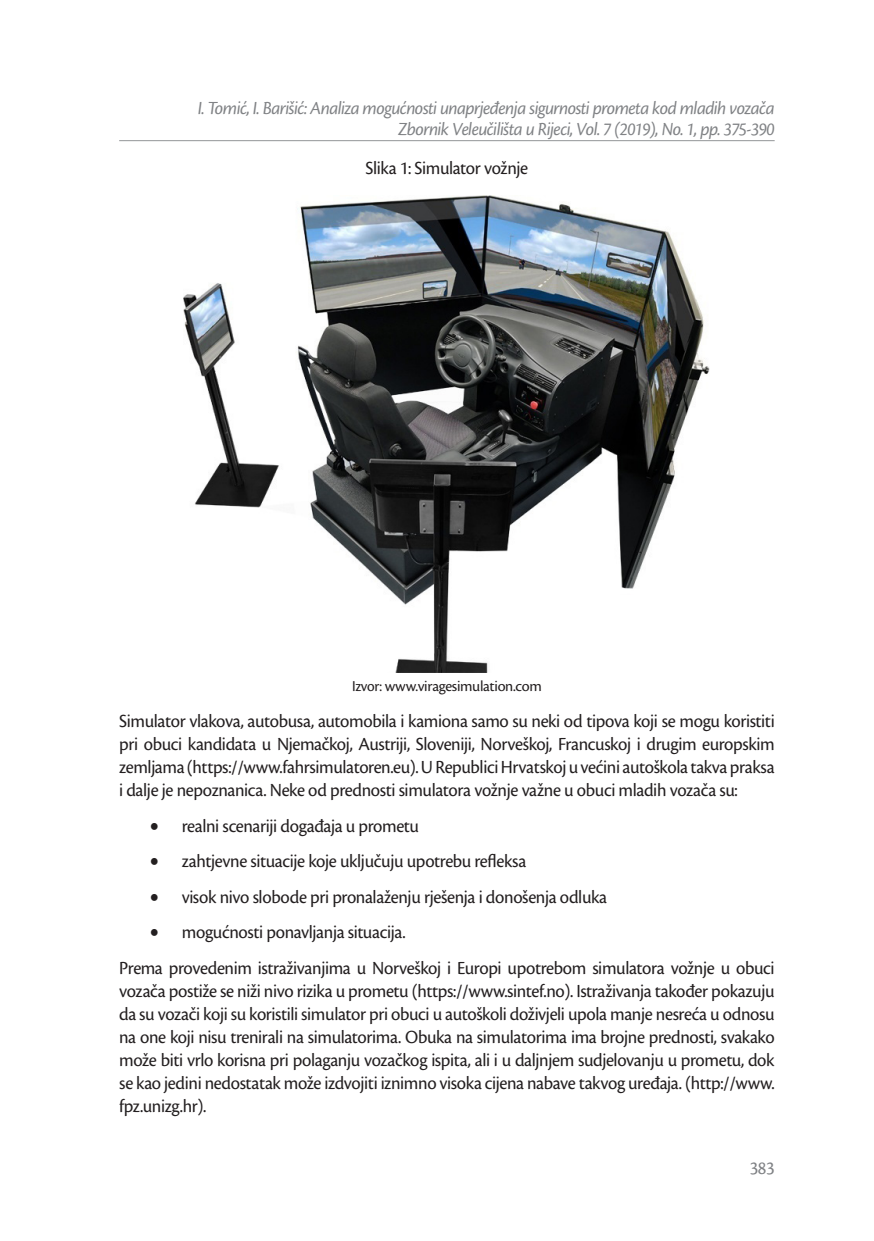
<style>
.page{position:relative;width:874px;height:1241px;background:#fff}
.page>*{position:absolute;margin:0;border:0;box-sizing:border-box;transform-origin:0 0}
.Opis_slike{font:19.25px/23.1px "Cronos Pro";letter-spacing:-.02em;color:#231f20;text-align:justify;scale:.96 1}
.t1{font:italic 19.25px/21px "Cronos Pro";letter-spacing:-.035em;color:#808285;text-align:right;scale:.96 1}
.t2{font:19.25px "Cronos Pro";color:#808285;scale:.96 1}
.Izvor{font:15.75px "Cronos Pro";letter-spacing:-.02em;color:#231f20;scale:.96 1}
</style>
<div class="page">
<hr style="left:119px;top:140px;width:655px;height:1px;background:#939598">
<img style="left:184px;top:195px;width:525px;height:477px">
<p class="t1" style="left:198px;top:98px;width:602px">I. Tomić, I. Barišić: Analiza mogućnosti unaprjeđenja sigurnosti prometa kod mladih vozača<br>Zbornik Veleučilišta u Rijeci, Vol. 7 (2019), No. 1, pp. 375-390</p>
<p class="Opis_slike" style="left:365px;top:156px;width:171px">Slika 1: Simulator vožnje</p>
<p class="Izvor" style="left:352px;top:677px;width:199px">Izvor: www.viragesimulation.com</p>
<p class="Opis_slike" style="left:119px;top:709px;width:684px">Simulator vlakova, autobusa, automobila i kamiona samo su neki od tipova koji se mogu koristiti pri obuci kandidata u Njemačkoj, Austriji, Sloveniji, Norveškoj, Francuskoj i drugim europskim zemljama (https://www.fahrsimulatoren.eu). U Republici Hrvatskoj u većini autoškola takva praksa i dalje je nepoznanica. Neke od prednosti simulatora vožnje važne u obuci mladih vozača su:</p>
<p class="Opis_slike" style="left:150px;top:814px;width:281px">• realni scenariji događaja u prometu</p>
<p class="Opis_slike" style="left:150px;top:849px;width:393px">• zahtjevne situacije koje uključuju upotrebu refleksa</p>
<p class="Opis_slike" style="left:150px;top:885px;width:477px">• visok nivo slobode pri pronalaženju rješenja i donošenja odluka</p>
<p class="Opis_slike" style="left:150px;top:920px;width:267px">• mogućnosti ponavljanja situacija.</p>
<p class="Opis_slike" style="left:119px;top:956px;width:684px">Prema provedenim istraživanjima u Norveškoj i Europi upotrebom simulatora vožnje u obuci vozača postiže se niži nivo rizika u prometu (https://www.sintef.no). Istraživanja također pokazuju da su vozači koji su koristili simulator pri obuci u autoškoli doživjeli upola manje nesreća u odnosu na one koji nisu trenirali na simulatorima. Obuka na simulatorima ima brojne prednosti, svakako može biti vrlo korisna pri polaganju vozačkog ispita, ali i u daljnjem sudjelovanju u prometu, dok se kao jedini nedostatak može izdvojiti iznimno visoka cijena nabave takvog uređaja. (http://www. fpz.unizg.hr).</p>
<p class="t2" style="left:749px;top:1156px;width:27px">383</p>
</div>
